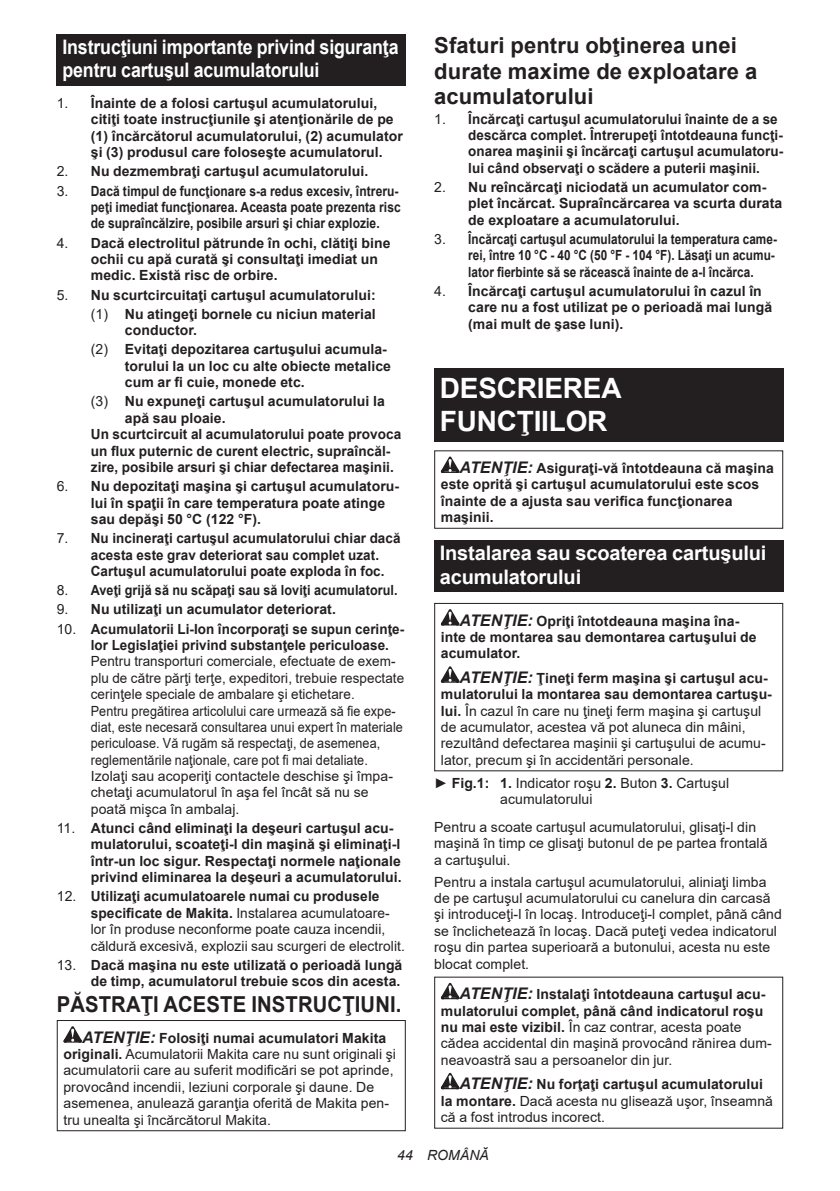
<style>
.page{position:relative;width:840px;height:1191px;background:#fff}
.page>*{position:absolute;margin:0;border:0;box-sizing:border-box;transform-origin:0 0}
.t1{font:700 28px/32.8px "Arial";letter-spacing:-.01em;color:#fff}
.t2{font:700 22px/25.8px "Arial";letter-spacing:.005em;color:#231f20}
.t3{font:700 22px "Arial";letter-spacing:.005em;color:#231f20;scale:.92 1}
.t4{font:700 20px/23.4px "Arial";letter-spacing:-.01em;color:#fff;scale:.89 1}
.t5{font:700 20px/23.4px "Arial";letter-spacing:-.01em;color:#fff}
.t6{font:700 14px/16.4px "Arial";letter-spacing:.005em;color:#231f20}
.t7{font:14px/16.4px "Arial";letter-spacing:.005em;color:#231f20}
.t8{font:14px/16.4px "Arial";letter-spacing:.005em;color:#231f20;scale:.96 1}
.t9{font:700 14px/16.4px "Arial";letter-spacing:.005em;color:#231f20;scale:.96 1}
.t10{font:700 14px/16.4px "Arial";letter-spacing:.005em;color:#231f20;scale:.86 1}
.t11{font:700 14px/16.4px "Arial";letter-spacing:.005em;color:#231f20;scale:.84 1}
.t12{font:700 14px "Arial";letter-spacing:.005em;color:#231f20;scale:.9 1}
.t13{font:italic 14px "Arial";letter-spacing:.005em;color:#231f20}
.s1{font-weight:400}
.s2{font-weight:700}
.s3{font-weight:700;font-style:italic;font-size:16px}
.s4{font-style:italic;font-size:16px}
</style>
<div class="page">
<div style="left:57px;top:34px;width:348px;height:52px;background:#231f20"></div>
<svg style="left:63px;top:1026px;width:19px;height:16px"></svg>
<div style="left:57px;top:1020px;width:348px;height:111px;border:1px solid #231f20"></div>
<div style="left:434px;top:368px;width:348px;height:74px;background:#231f20"></div>
<svg style="left:440px;top:456px;width:19px;height:17px"></svg>
<div style="left:434px;top:450px;width:348px;height:79px;border:1px solid #231f20"></div>
<div style="left:434px;top:540px;width:348px;height:52px;background:#231f20"></div>
<svg style="left:440px;top:609px;width:19px;height:16px"></svg>
<svg style="left:440px;top:666px;width:19px;height:16px"></svg>
<div style="left:434px;top:603px;width:348px;height:168px;border:1px solid #231f20"></div>
<svg style="left:440px;top:982px;width:19px;height:17px"></svg>
<svg style="left:440px;top:1072px;width:19px;height:17px"></svg>
<h3 class="t4" style="left:62px;top:36px;width:379px">Instrucţiuni importante privind siguranţa pentru cartuşul acumulatorului</h3>
<p class="t6" style="left:91px;top:95px;width:313px;text-indent:-34px"><span class="s1">1.</span> Înainte de a folosi cartuşul acumulatorului, citiţi toate instrucţiunile şi atenţionările de pe (1) încărcătorul acumulatorului, (2) acumulator şi (3) produsul care foloseşte acumulatorul.</p>
<p class="t6" style="left:57px;top:163px;width:313px"><span class="s1">2.</span> Nu dezmembraţi cartuşul acumulatorului.</p>
<p class="t10" style="left:91px;top:183px;width:362px;text-indent:-34px"><span class="s1">3.</span> Dacă timpul de funcţionare s-a redus excesiv, întreru&shy;peţi imediat funcţionarea. Aceasta poate prezenta risc de supraîncălzire, posibile arsuri şi chiar explozie.</p>
<p class="t6" style="left:91px;top:235px;width:301px;text-indent:-34px"><span class="s1">4.</span> Dacă electrolitul pătrunde în ochi, clătiţi bine ochii cu apă curată şi consultaţi imediat un medic. Există risc de orbire.</p>
<p class="t6" style="left:57px;top:285px;width:320px;line-height:19.2px;text-align:right"><span class="s1">5.</span> Nu scurtcircuitaţi cartuşul acumulatorului: <span class="s1">(1)</span> Nu atingeţi bornele cu niciun material</p>
<p class="t6" style="left:91px;top:321px;width:297px;line-height:19.2px;text-indent:34px">conductor.<br><span class="s1">(2)</span> Evitaţi depozitarea cartuşului acumula-</p>
<p class="t6" style="left:125px;top:358px;width:267px">torului la un loc cu alte obiecte metalice cum ar fi cuie, monede etc.</p>
<p class="t6" style="left:91px;top:393px;width:295px"><span class="s1">(3)</span> Nu expuneţi cartuşul acumulatorului la</p>
<p class="t6" style="left:125px;top:410px;width:102px">apă sau ploaie.</p>
<p class="t6" style="left:91px;top:426px;width:312px">Un scurtcircuit al acumulatorului poate provoca</p>
<p class="t6" style="left:91px;top:442px;width:301px">un flux puternic de curent electric, supraîncăl-</p>
<p class="t6" style="left:91px;top:459px;width:304px">zire, posibile arsuri şi chiar defectarea maşinii.</p>
<p class="t6" style="left:91px;top:478px;width:309px;text-indent:-34px"><span class="s1">6.</span> Nu depozitaţi maşina şi cartuşul acumulatoru&shy;lui în spaţii în care temperatura poate atinge sau depăşi 50 °C (122 °F).</p>
<p class="t9" style="left:91px;top:530px;width:324px;text-indent:-34px"><span class="s1">7.</span> Nu incineraţi cartuşul acumulatorului chiar dacă acesta este grav deteriorat sau complet uzat.<br>Cartuşul acumulatorului poate exploda în foc.</p>
<p class="t12" style="left:57px;top:580px;width:380px"><span class="s1">8.</span> Aveţi grijă să nu scăpaţi sau să loviţi acumulatorul.</p>
<p class="t6" style="left:57px;top:601px;width:280px"><span class="s1">9.</span> Nu utilizaţi un acumulator deteriorat.</p>
<p class="t9" style="left:91px;top:620px;width:328px;text-indent:-34px"><span class="s1">10.</span> Acumulatorii Li-Ion încorporaţi se supun cerinţe&shy;lor Legislaţiei privind substanţele periculoase.</p>
<p class="t8" style="left:91px;top:653px;width:328px">Pentru transporturi comerciale, efectuate de exem&shy;plu de către părţi terţe, expeditori, trebuie respectate cerinţele speciale de ambalare şi etichetare.<br>Pentru pregătirea articolului care urmează să fie expe&shy;diat, este necesară consultarea unui expert în materiale periculoase. Vă rugăm să respectaţi, de asemenea, reglementările naţionale, care pot fi mai detaliate.<br>Izolaţi sau acoperiţi contactele deschise şi împa&shy;chetaţi acumulatorul în aşa fel încât să nu se poată mişca în ambalaj.</p>
<p class="t6" style="left:91px;top:820px;width:312px;text-indent:-34px"><span class="s1">11.</span> Atunci când eliminaţi la deşeuri cartuşul acu&shy;mulatorului, scoateţi-l din maşină şi eliminaţi-l într-un loc sigur. Respectaţi normele naţionale privind eliminarea la deşeuri a acumulatorului.</p>
<p class="t7" style="left:91px;top:888px;width:315px;text-indent:-34px">12. <span class="s2">Utilizaţi acumulatoarele numai cu produsele specificate de Makita.</span> Instalarea acumulatoare&shy;lor în produse neconforme poate cauza incendii, căldură excesivă, explozii sau scurgeri de electrolit.</p>
<p class="t6" style="left:57px;top:957px;width:347px;text-align:right"><span class="s1">13.</span> Dacă maşina nu este utilizată o perioadă lungă de timp, acumulatorul trebuie scos din acesta.</p>
<h2 class="t3" style="left:57px;top:988px;width:376px">PĂSTRAŢI ACESTE INSTRUCŢIUNI.</h2>
<p class="t7" style="left:63px;top:1029px;width:334px;text-indent:19px"><span class="s3">ATENŢIE:</span> <span class="s2">Folosiţi numai acumulatori Makita originali.</span> Acumulatorii Makita care nu sunt originali şi acumulatorii care au suferit modificări se pot aprinde, provocând incendii, leziuni corporale şi daune. De asemenea, anulează garanţia oferită de Makita pen&shy;tru unealta şi încărcătorul Makita.</p>
<h2 class="t2" style="left:434px;top:33px;width:324px">Sfaturi pentru obţinerea unei durate maxime de exploatare a acumulatorului</h2>
<p class="t9" style="left:468px;top:111px;width:329px;text-indent:-34px"><span class="s1">1.</span> Încărcaţi cartuşul acumulatorului înainte de a se descărca complet. Întrerupeţi întotdeauna funcţi&shy;onarea maşinii şi încărcaţi cartuşul acumulatoru&shy;lui când observaţi o scădere a puterii maşinii.</p>
<p class="t6" style="left:468px;top:179px;width:315px;text-indent:-34px"><span class="s1">2.</span> Nu reîncărcaţi niciodată un acumulator com&shy;plet încărcat. Supraîncărcarea va scurta durata de exploatare a acumulatorului.</p>
<p class="t11" style="left:468px;top:231px;width:369px;text-indent:-34px"><span class="s1">3.</span> Încărcaţi cartuşul acumulatorului la temperatura came&shy;rei, între 10 °C - 40 °C (50 °F - 104 °F). Lăsaţi un acumu&shy;lator fierbinte să se răcească înainte de a-l încărca.</p>
<p class="t6" style="left:468px;top:283px;width:305px;text-indent:-34px"><span class="s1">4.</span> Încărcaţi cartuşul acumulatorului în cazul în care nu a fost utilizat pe o perioadă mai lungă (mai mult de şase luni).</p>
<h1 class="t1" style="left:439px;top:372px;width:183px">DESCRIEREA<br>FUNCŢIILOR</h1>
<p class="t6" style="left:440px;top:460px;width:334px;text-indent:19px"><span class="s4">ATENŢIE:</span> Asiguraţi-vă întotdeauna că maşina este oprită şi cartuşul acumulatorului este scos înainte de a ajusta sau verifica funcţionarea maşinii.</p>
<h3 class="t5" style="left:439px;top:541px;width:328px">Instalarea sau scoaterea cartuşului acumulatorului</h3>
<p class="t6" style="left:440px;top:612px;width:317px;text-indent:19px"><span class="s4">ATENŢIE:</span> Opriţi întotdeauna maşina îna&shy;inte de montarea sau demontarea cartuşului de acumulator.</p>
<p class="t7" style="left:440px;top:669px;width:332px;text-indent:19px"><span class="s3">ATENŢIE:</span> <span class="s2">Ţineţi ferm maşina şi cartuşul acu&shy;mulatorului la montarea sau demontarea cartuşu&shy;lui.</span> În cazul în care nu ţineţi ferm maşina şi cartuşul de acumulator, acestea vă pot aluneca din mâini, rezultând defectarea maşinii şi cartuşului de acumu&shy;lator, precum şi în accidentări personale.</p>
<p class="t7" style="left:500px;top:774px;width:230px;text-indent:-66px">► <span class="s2">Fig.1: 1.</span> Indicator roşu <span class="s2">2.</span> Buton <span class="s2">3.</span> Cartuşul acumulatorului</p>
<p class="t7" style="left:434px;top:818px;width:335px">Pentru a scoate cartuşul acumulatorului, glisaţi-l din maşină în timp ce glisaţi butonul de pe partea frontală a cartuşului.</p>
<p class="t7" style="left:434px;top:873px;width:349px">Pentru a instala cartuşul acumulatorului, aliniaţi limba de pe cartuşul acumulatorului cu canelura din carcasă şi introduceţi-l în locaş. Introduceţi-l complet, până când se înclichetează în locaş. Dacă puteţi vedea indicatorul roşu din partea superioară a butonului, acesta nu este blocat complet.</p>
<p class="t7" style="left:440px;top:986px;width:332px;text-indent:19px"><span class="s3">ATENŢIE:</span> <span class="s2">Instalaţi întotdeauna cartuşul acu&shy;mulatorului complet, până când indicatorul roşu nu mai este vizibil.</span> În caz contrar, acesta poate cădea accidental din maşină provocând rănirea dum&shy;neavoastră sau a persoanelor din jur.</p>
<p class="t7" style="left:440px;top:1076px;width:333px;text-indent:19px"><span class="s3">ATENŢIE:</span> <span class="s2">Nu forţaţi cartuşul acumulatorului la montare.</span> Dacă acesta nu glisează uşor, înseamnă că a fost introdus incorect.</p>
<p class="t13" style="left:397px;top:1146px;width:93px">44 ROMÂNĂ</p>
</div>
